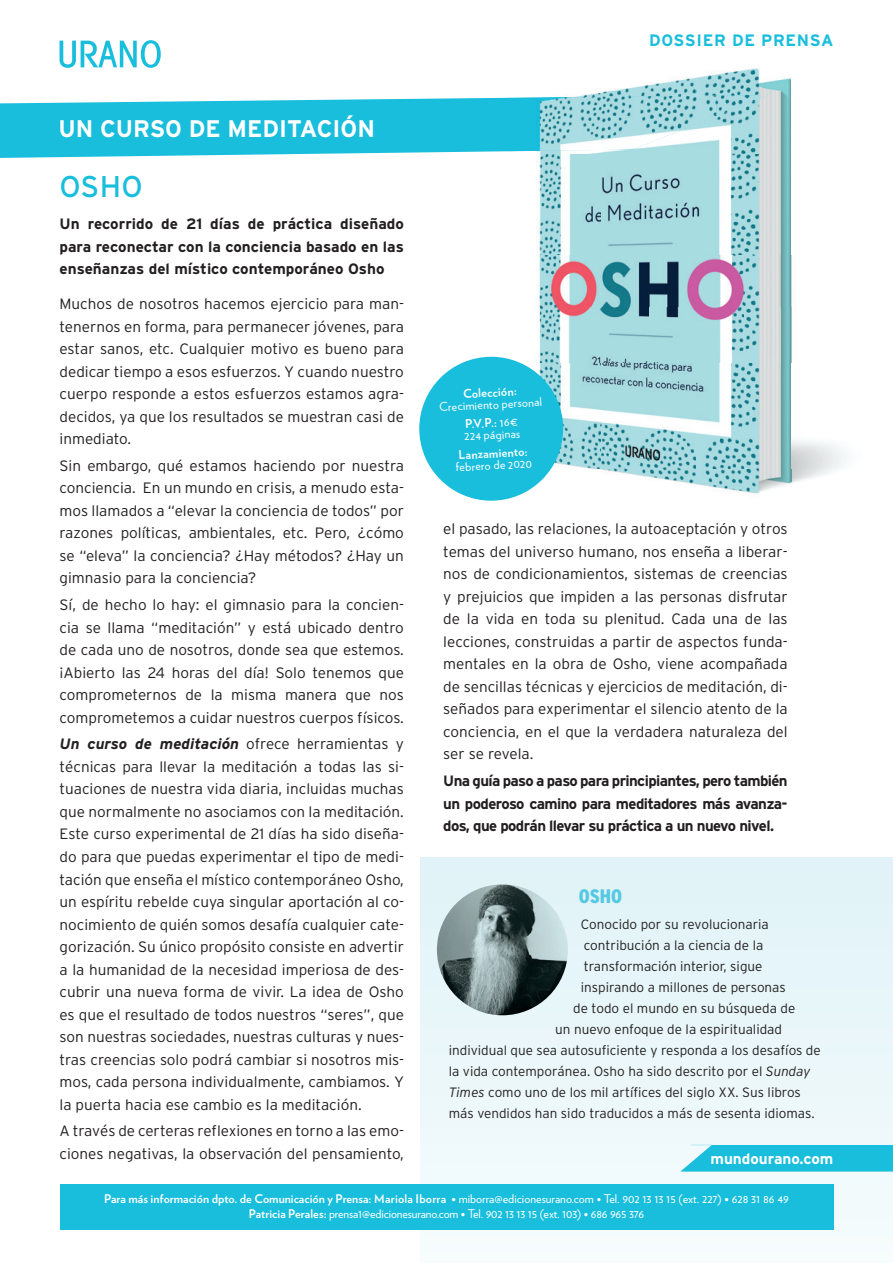
<style>
.page{position:relative;width:893px;height:1263px;background:#fff}
.page>*{position:absolute;margin:0;border:0;box-sizing:border-box;transform-origin:0 0}
.t1{font:30px "Interstate";color:#18bedc}
.t2{font:700 24px "Interstate";color:#fff}
.t3{font:900 condensed 19.5px "Interstate";color:#56c9e2}
.t4{font:700 16.5px "Interstate";letter-spacing:.04em;color:#18bedc}
.t5{font:300 15px/22.5px "Interstate";color:#231f20;text-align:justify}
.t6{font:700 15px/22.5px "Interstate";letter-spacing:-.03em;color:#231f20;text-align:justify}
.t7{font:700 15px "Interstate";color:#fff}
.t8{font:300 13.5px "Interstate";color:#231f20}
.t9{font:12px/15px "Verlag";letter-spacing:-.01em;color:#fff;text-align:center}
.t10{font:700 12px "Verlag";color:#fff}
.s1{font-weight:700;font-style:italic}
.s2{font-weight:700}
.s3{font-style:italic}
</style>
<div class="page">
<div style="left:421px;top:858px;width:472px;height:405px;background:#eaf7fa"></div>
<div style="left:60px;top:1184px;width:773px;height:46px;background:#18bedc"></div>
<svg style="left:60px;top:40px;width:101px;height:28px"></svg>
<svg style="left:0;top:97px;width:507px;height:61px;background:#32c5e0"></svg>
<img style="left:507px;top:306px;width:48px;height:57px">
<img style="left:555px;top:306px;width:237px;height:57px">
<img style="left:510px;top:363px;width:329px;height:136px">
<img style="left:507px;top:68px;width:285px;height:238px">
<img style="left:507px;top:95px;width:210px;height:56px">
<img style="left:716px;top:95px;width:53px;height:21px">
<div style="left:419px;top:357px;width:144px;height:144px;background:#18bedc;border-radius:50%"></div>
<img style="left:437px;top:884px;width:131px;height:131px;border-radius:65px">
<svg style="left:681px;top:1145px;width:212px;height:26px;background:#27c2de"></svg>
<h2 class="t2" style="left:58px;top:115px;width:318px">UN CURSO DE MEDITACIÓN</h2>
<h1 class="t1" style="left:60px;top:169px;width:85px">OSHO</h1>
<p class="t6" style="left:60px;top:213px;width:346px">Un recorrido de 21 días de práctica diseñado para reconectar con la conciencia basado en las enseñanzas del místico contemporáneo Osho</p>
<p class="t5" style="left:60px;top:292px;width:346px">Muchos de nosotros hacemos ejercicio para man&shy;tenernos en forma, para permanecer jóvenes, para estar sanos, etc. Cualquier motivo es bueno para dedicar tiempo a esos esfuerzos. Y cuando nuestro cuerpo responde a estos esfuerzos estamos agra&shy;decidos, ya que los resultados se muestran casi de inmediato.</p>
<p class="t5" style="left:60px;top:454px;width:346px">Sin embargo, qué estamos haciendo por nuestra conciencia. En un mundo en crisis, a menudo esta&shy;mos llamados a “elevar la conciencia de todos” por razones políticas, ambientales, etc. Pero, ¿cómo se “eleva” la conciencia? ¿Hay métodos? ¿Hay un gimnasio para la conciencia?</p>
<p class="t5" style="left:60px;top:593px;width:346px">Sí, de hecho lo hay: el gimnasio para la concien&shy;cia se llama “meditación” y está ubicado dentro de cada uno de nosotros, donde sea que estemos. ¡Abierto las 24 horas del día! Solo tenemos que comprometernos de la misma manera que nos comprometemos a cuidar nuestros cuerpos físicos.</p>
<p class="t5" style="left:60px;top:733px;width:346px"><span class="s1">Un curso de meditación</span> ofrece herramientas y técnicas para llevar la meditación a todas las si&shy;tuaciones de nuestra vida diaria, incluidas muchas que normalmente no asociamos con la meditación.<br>Este curso experimental de 21 días ha sido diseña&shy;do para que puedas experimentar el tipo de medi&shy;tación que enseña el místico contemporáneo Osho, un espíritu rebelde cuya singular aportación al co&shy;nocimiento de quién somos desafía cualquier cate&shy;gorización. Su único propósito consiste en advertir a la humanidad de la necesidad imperiosa de des&shy;cubrir una nueva forma de vivir. La idea de Osho es que el resultado de todos nuestros “seres”, que son nuestras sociedades, nuestras culturas y nues&shy;tras creencias solo podrá cambiar si nosotros mis&shy;mos, cada persona individualmente, cambiamos. Y la puerta hacia ese cambio es la meditación.</p>
<p class="t5" style="left:60px;top:1119px;width:346px">A través de certeras reflexiones en torno a las emo&shy;ciones negativas, la observación del pensamiento,</p>
<p class="t4" style="left:649px;top:31px;width:186px">DOSSIER DE PRENSA</p>
<p class="t10" style="left:463px;top:384px;width:55px;rotate:-3deg">Colección:</p>
<p class="t9" style="left:439px;top:397px;width:104px;line-height:18.3px;rotate:-3deg">Crecimiento personal<br><span class="s2">P.V.P.:</span> 16€</p>
<p class="t9" style="left:464px;top:428px;width:57px;rotate:-3deg">224 páginas</p>
<p class="t10" style="left:458px;top:445px;width:70px;rotate:-3deg">Lanzamiento:</p>
<p class="t9" style="left:455px;top:459px;width:78px;rotate:-3deg">febrero de 2020</p>
<p class="t5" style="left:443px;top:518px;width:346px">el pasado, las relaciones, la autoaceptación y otros temas del universo humano, nos enseña a liberar&shy;nos de condicionamientos, sistemas de creencias y prejuicios que impiden a las personas disfrutar de la vida en toda su plenitud. Cada una de las lecciones, construidas a partir de aspectos funda&shy;mentales en la obra de Osho, viene acompañada de sencillas técnicas y ejercicios de meditación, di&shy;señados para experimentar el silencio atento de la conciencia, en el que la verdadera naturaleza del ser se revela.</p>
<p class="t6" style="left:443px;top:769px;width:346px">Una guía paso a paso para principiantes, pero también un poderoso camino para meditadores más avanza&shy;dos, que podrán llevar su práctica a un nuevo nivel.</p>
<h3 class="t3" style="left:579px;top:886px;width:45px">OSHO</h3>
<p class="t8" style="left:581px;top:916px;width:190px">Conocido por su revolucionaria</p>
<p class="t8" style="left:584px;top:937px;width:181px">contribución a la ciencia de la</p>
<p class="t8" style="left:584px;top:958px;width:180px">transformación interior, sigue</p>
<p class="t8" style="left:581px;top:979px;width:207px">inspirando a millones de personas</p>
<p class="t8" style="left:573px;top:1000px;width:224px">de todo el mundo en su búsqueda de</p>
<p class="t8" style="left:555px;top:1021px;width:228px">un nuevo enfoque de la espiritualidad</p>
<p class="t8" style="left:449px;top:1042px;width:374px">individual que sea autosuficiente y responda a los desafíos de</p>
<p class="t8" style="left:449px;top:1063px;width:363px">la vida contemporánea. Osho ha sido descrito por el <span class="s3">Sunday</span></p>
<p class="t8" style="left:449px;top:1084px;width:354px"><span class="s3">Times</span> como uno de los mil artífices del siglo XX. Sus libros</p>
<p class="t8" style="left:449px;top:1105px;width:367px">más vendidos han sido traducidos a más de sesenta idiomas.</p>
<p class="t7" style="left:710px;top:1150px;width:124px">mundourano.com</p>
<p class="t9" style="left:104px;top:1190px;width:686px"><span class="s2">Para más información dpto. de Comunicación y Prensa: Mariola Iborra</span> • miborra@edicionesurano.com • Tel. 902 13 13 15 (ext. 227) • 628 31 86 49<br><span class="s2">Patricia Perales:</span> prensa1@edicionesurano.com • Tel. 902 13 13 15 (ext. 103) • 686 965 376</p>
</div>
